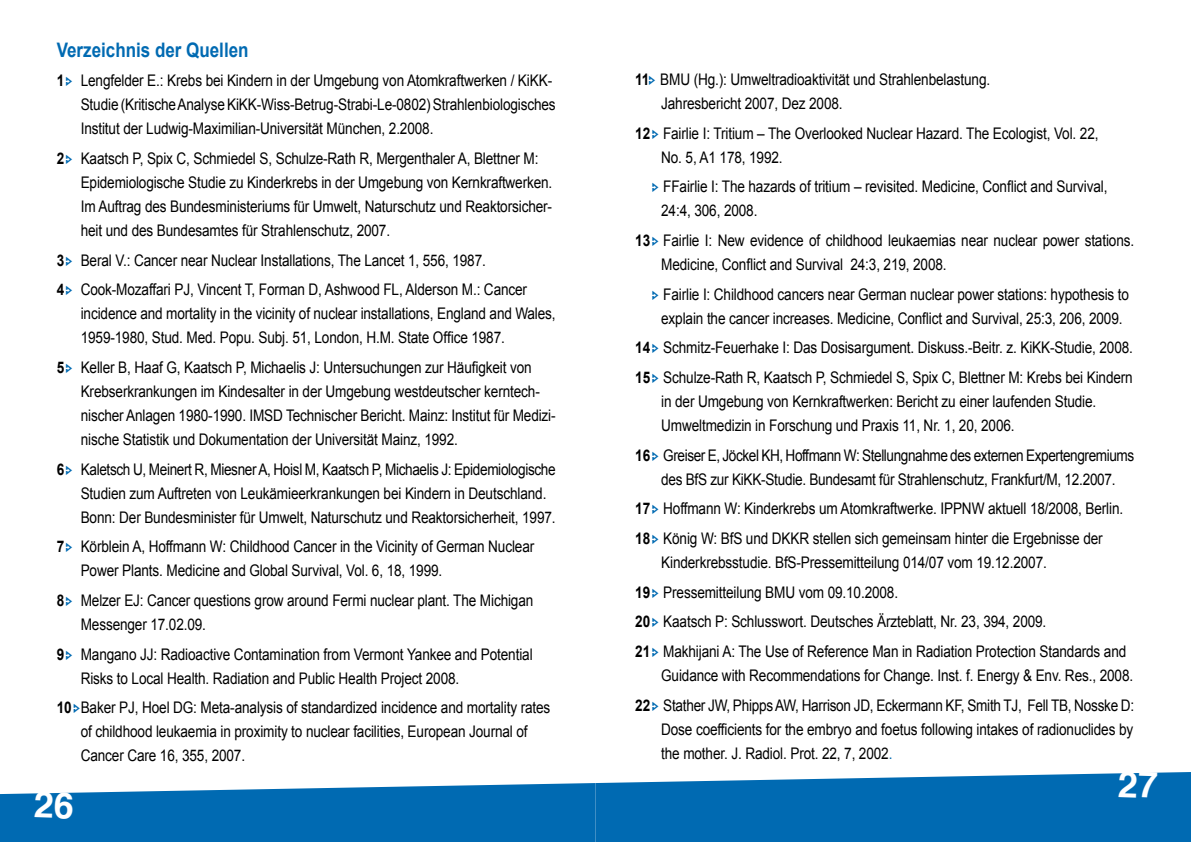
<style>
.page{position:relative;width:1191px;height:842px;background:#fff}
.page>*{position:absolute;margin:0;border:0;box-sizing:border-box;transform-origin:0 0}
.t1{font:700 20px "Arial";color:#006ab2;scale:.85 1}
.t2{font:16px/24px "Arial";letter-spacing:-.01em;color:#000;scale:.85 1}
.t3{font:16px/24px "Arial";letter-spacing:-.03em;color:#000;text-align:center;scale:.85 1}
.s1{font-weight:700}
.s2{font-weight:700;color:#fff}
.s3{color:#006ab2}
</style>
<div class="page">
<svg style="left:595px;top:772px;width:596px;height:70px;background:#1476b8"></svg>
<svg style="left:0;top:783px;width:595px;height:59px;background:#1878b9"></svg>
<svg style="left:1118px;top:772px;width:39px;height:26px"></svg>
<p class="t1" style="left:57px;top:36px;width:227px">Verzeichnis der Quellen</p>
<p class="t2" style="left:81px;top:69px;width:560px;text-indent:-24px"><span class="s1">1</span> Lengfelder E.: Krebs bei Kindern in der Umgebung von Atomkraftwerken / KiKK-<br>Studie (Kritische Analyse KiKK-Wiss-Betrug-Strabi-Le-0802) Strahlenbiologisches<br>Institut der Ludwig-Maximilian-Universität München, 2.2008.</p>
<p class="t2" style="left:81px;top:147px;width:556px;text-indent:-24px"><span class="s1">2</span> Kaatsch P, Spix C, Schmiedel S, Schulze-Rath R, Mergenthaler A, Blettner M:<br>Epidemiologische Studie zu Kinderkrebs in der Umgebung von Kernkraftwerken.<br>Im Auftrag des Bundesministeriums für Umwelt, Naturschutz und Reaktorsicher&shy;heit und des Bundesamtes für Strahlenschutz, 2007.</p>
<p class="t2" style="left:57px;top:245px;width:555px;line-height:29.6px"><span class="s1">3</span> Beral V.: Cancer near Nuclear Installations, The Lancet 1, 556, 1987.<br><span class="s1">4</span> Cook-Mozaffari PJ, Vincent T, Forman D, Ashwood FL, Alderson M.: Cancer</p>
<p class="t2" style="left:81px;top:302px;width:560px">incidence and mortality in the vicinity of nuclear installations, England and Wales,<br>1959-1980, Stud. Med. Popu. Subj. 51, London, H.M. State Office 1987.</p>
<p class="t2" style="left:81px;top:356px;width:560px;text-indent:-24px"><span class="s1">5</span> Keller B, Haaf G, Kaatsch P, Michaelis J: Untersuchungen zur Häufigkeit von Krebserkrankungen im Kindesalter in der Umgebung westdeutscher kerntech&shy;nischer Anlagen 1980-1990. IMSD Technischer Bericht. Mainz: Institut für Medizi&shy;nische Statistik und Dokumentation der Universität Mainz, 1992.</p>
<p class="t2" style="left:81px;top:457px;width:560px;text-indent:-24px"><span class="s1">6</span> Kaletsch U, Meinert R, Miesner A, Hoisl M, Kaatsch P, Michaelis J: Epidemiologische<br>Studien zum Auftreten von Leukämieerkrankungen bei Kindern in Deutschland.<br>Bonn: Der Bundesminister für Umwelt, Naturschutz und Reaktorsicherheit, 1997.</p>
<p class="t2" style="left:81px;top:535px;width:535px;text-indent:-24px"><span class="s1">7</span> Körblein A, Hoffmann W: Childhood Cancer in the Vicinity of German Nuclear<br>Power Plants. Medicine and Global Survival, Vol. 6, 18, 1999.</p>
<p class="t2" style="left:81px;top:589px;width:534px;text-indent:-24px"><span class="s1">8</span> Melzer EJ: Cancer questions grow around Fermi nuclear plant. The Michigan<br>Messenger 17.02.09.</p>
<p class="t2" style="left:81px;top:642px;width:533px;text-indent:-24px"><span class="s1">9</span> Mangano JJ: Radioactive Contamination from Vermont Yankee and Potential<br>Risks to Local Health. Radiation and Public Health Project 2008.</p>
<p class="t2" style="left:81px;top:696px;width:554px;text-indent:-24px"><span class="s1">10</span> Baker PJ, Hoel DG: Meta-analysis of standardized incidence and mortality rates of childhood leukaemia in proximity to nuclear facilities, European Journal of<br>Cancer Care 16, 355, 2007.</p>
<p class="t2" style="left:661px;top:68px;width:388px;text-indent:-26px"><span class="s1">11</span> BMU (Hg.): Umweltradioaktivität und Strahlenbelastung.<br>Jahresbericht 2007, Dez 2008.</p>
<p class="t2" style="left:661px;top:121px;width:516px;text-indent:-26px"><span class="s1">12</span> Fairlie I: Tritium – The Overlooked Nuclear Hazard. The Ecologist, Vol. 22,<br>No. 5, A1 178, 1992.</p>
<p class="t2" style="left:661px;top:175px;width:526px;text-indent:-26px"><span class="s2">12</span> FFairlie I: The hazards of tritium – revisited. Medicine, Conflict and Survival,<br>24:4, 306, 2008.</p>
<p class="t2" style="left:661px;top:229px;width:558px;text-indent:-26px"><span class="s1">13</span> Fairlie I: New evidence of childhood leukaemias near nuclear power stations.<br>Medicine, Conflict and Survival 24:3, 219, 2008.</p>
<p class="t2" style="left:661px;top:282px;width:552px;text-indent:-26px"><span class="s2">13</span> Fairlie I: Childhood cancers near German nuclear power stations: hypothesis to explain the cancer increases. Medicine, Conflict and Survival, 25:3, 206, 2009.</p>
<p class="t2" style="left:635px;top:333px;width:587px;line-height:29.6px"><span class="s1">14</span> Schmitz-Feuerhake I: Das Dosisargument. Diskuss.-Beitr. z. KiKK-Studie, 2008.<br><span class="s1">15</span> Schulze-Rath R, Kaatsch P, Schmiedel S, Spix C, Blettner M: Krebs bei Kindern</p>
<p class="t2" style="left:661px;top:390px;width:513px">in der Umgebung von Kernkraftwerken: Bericht zu einer laufenden Studie.<br>Umweltmedizin in Forschung und Praxis 11, Nr. 1, 20, 2006.</p>
<p class="t3" style="left:635px;top:443px;width:588px"><span class="s1">16</span> Greiser E, Jöckel KH, Hoffmann W: Stellungnahme des externen Expertengremiums des BfS zur KiKK-Studie. Bundesamt für Strahlenschutz, Frankfurt/M, 12.2007.</p>
<p class="t2" style="left:635px;top:494px;width:576px;line-height:29.6px"><span class="s1">17</span> Hoffmann W: Kinderkrebs um Atomkraftwerke. IPPNW aktuell 18/2008, Berlin.<br><span class="s1">18</span> König W: BfS und DKKR stellen sich gemeinsam hinter die Ergebnisse der</p>
<p class="t2" style="left:635px;top:548px;width:579px;line-height:29.6px;text-indent:26px">Kinderkrebsstudie. BfS-Pressemitteilung 014/07 vom 19.12.2007.<br><span class="s1">19</span> Pressemitteilung BMU vom 09.10.2008.<br><span class="s1">20</span> Kaatsch P: Schlusswort. Deutsches Ärzteblatt, Nr. 23, 394, 2009.<br><span class="s1">21</span> Makhijani A: The Use of Reference Man in Radiation Protection Standards and</p>
<p class="t2" style="left:635px;top:661px;width:588px;line-height:29.6px;text-align:right">Guidance with Recommendations for Change. Inst. f. Energy &amp; Env. Res., 2008.<br><span class="s1">22</span> Stather JW, Phipps AW, Harrison JD, Eckermann KF, Smith TJ, Fell TB, Nosske D:</p>
<p class="t2" style="left:661px;top:717px;width:557px">Dose coefficients for the embryo and foetus following intakes of radionuclides by the mother. J. Radiol. Prot. 22, 7, 2002<span class="s3">.</span></p>
</div>
